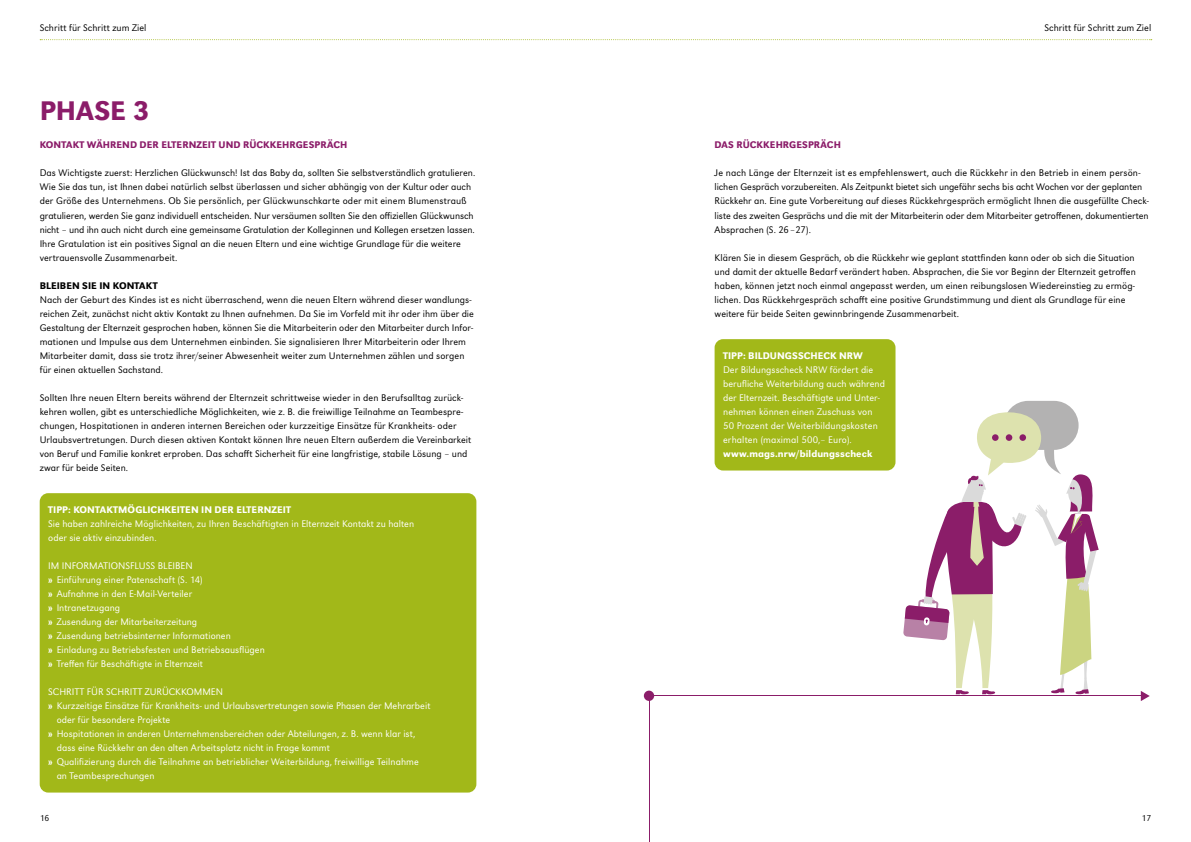
<style>
.page{position:relative;width:1191px;height:842px;background:#fff}
.page>*{position:absolute;margin:0;border:0;box-sizing:border-box;transform-origin:0 0}
.t1{font:500 28px "URW Grotesk";color:#8b1c69}
.t2{font:300 10px/14px "URW Grotesk";letter-spacing:.005em;color:#000}
.t3{font:300 10px/14px "URW Grotesk";letter-spacing:.005em;color:#fff}
.t4{font:500 10px "URW Grotesk";letter-spacing:.005em;color:#fff}
.t5{font:500 10px "URW Grotesk";letter-spacing:.005em;color:#8b1c69}
.t6{font:500 10px "URW Grotesk";letter-spacing:.005em;color:#000}
.t7{font:300 9px "URW Grotesk";color:#000}
.s1{font-weight:500}
</style>
<div class="page">
<svg style="left:40px;top:39px;width:1111px;height:1px"></svg>
<div style="left:40px;top:493px;width:436px;height:299px;background:#a2b819;border-radius:9px"></div>
<hr style="left:649px;top:696px;width:495px;height:1px;background:#8b1d69">
<div style="left:644px;top:691px;width:10px;height:10px;background:#8b1d69;border-radius:50%"></div>
<svg style="left:1140px;top:691px;width:9px;height:10px"></svg>
<svg style="left:903px;top:401px;width:195px;height:294px"></svg>
<hr style="left:649px;top:696px;width:1px;height:146px;background:#8b1d69">
<div style="left:714px;top:339px;width:181px;height:131px;background:#a2b819;border-radius:9px"></div>
<p class="t2" style="left:40px;top:21px;width:108px">Schritt für Schritt zum Ziel</p>
<p class="t2" style="left:1044px;top:21px;width:108px">Schritt für Schritt zum Ziel</p>
<h1 class="t1" style="left:40px;top:95px;width:111px">PHASE 3</h1>
<p class="t5" style="left:40px;top:139px;width:309px">KONTAKT WÄHREND DER ELTERNZEIT UND RÜCKKEHRGESPRÄCH</p>
<p class="t2" style="left:40px;top:166px;width:437px">Das Wichtigste zuerst: Herzlichen Glückwunsch! Ist das Baby da, sollten Sie selbstverständlich gratulieren.<br>Wie Sie das tun, ist Ihnen dabei natürlich selbst überlassen und sicher abhängig von der Kultur oder auch der Größe des Unternehmens. Ob Sie persönlich, per Glückwunschkarte oder mit einem Blumenstrauß gratulieren, werden Sie ganz individuell entscheiden. Nur versäumen sollten Sie den offiziellen Glückwunsch nicht – und ihn auch nicht durch eine gemeinsame Gratulation der Kolleginnen und Kollegen ersetzen lassen.<br>Ihre Gratulation ist ein positives Signal an die neuen Eltern und eine wichtige Grundlage für die weitere vertrauensvolle Zusammenarbeit.</p>
<p class="t6" style="left:40px;top:279px;width:119px">BLEIBEN SIE IN KONTAKT</p>
<p class="t2" style="left:40px;top:292px;width:436px">Nach der Geburt des Kindes ist es nicht überraschend, wenn die neuen Eltern während dieser wandlungs&shy;reichen Zeit, zunächst nicht aktiv Kontakt zu Ihnen aufnehmen. Da Sie im Vorfeld mit ihr oder ihm über die Gestaltung der Elternzeit gesprochen haben, können Sie die Mitarbeiterin oder den Mitarbeiter durch Infor&shy;mationen und Impulse aus dem Unternehmen einbinden. Sie signalisieren Ihrer Mitarbeiterin oder Ihrem Mitarbeiter damit, dass sie trotz ihrer/seiner Abwesenheit weiter zum Unternehmen zählen und sorgen für einen aktuellen Sachstand.</p>
<p class="t2" style="left:40px;top:390px;width:433px">Sollten Ihre neuen Eltern bereits während der Elternzeit schrittweise wieder in den Berufsalltag zurück&shy;kehren wollen, gibt es unterschiedliche Möglichkeiten, wie z. B. die freiwillige Teilnahme an Teambespre&shy;chungen, Hospitationen in anderen internen Bereichen oder kurzzeitige Einsätze für Krankheits- oder Urlaubsvertretungen. Durch diesen aktiven Kontakt können Ihre neuen Eltern außerdem die Vereinbarkeit von Beruf und Familie konkret erproben. Das schafft Sicherheit für eine langfristige, stabile Lösung – und zwar für beide Seiten.</p>
<p class="t4" style="left:48px;top:503px;width:244px">TIPP: KONTAKTMÖGLICHKEITEN IN DER ELTERNZEIT</p>
<p class="t3" style="left:48px;top:516px;width:367px">Sie haben zahlreiche Möglichkeiten, zu Ihren Beschäftigten in Elternzeit Kontakt zu halten oder sie aktiv einzubinden.</p>
<p class="t3" style="left:48px;top:558px;width:218px">IM INFORMATIONSFLUSS BLEIBEN<br><span class="s1">»</span> Einführung einer Patenschaft (S. 14)<br><span class="s1">»</span> Aufnahme in den E-Mail-Verteiler<br><span class="s1">»</span> Intranetzugang<br><span class="s1">»</span> Zusendung der Mitarbeiterzeitung<br><span class="s1">»</span> Zusendung betriebsinterner Informationen<br><span class="s1">»</span> Einladung zu Betriebsfesten und Betriebsausflügen <span class="s1">»</span> Treffen für Beschäftigte in Elternzeit</p>
<p class="t3" style="left:48px;top:684px;width:176px">SCHRITT FÜR SCHRITT ZURÜCKKOMMEN</p>
<p class="t3" style="left:48px;top:698px;width:384px"><span class="s1">»</span> Kurzzeitige Einsätze für Krankheits- und Urlaubsvertretungen sowie Phasen der Mehrarbeit</p>
<p class="t3" style="left:57px;top:712px;width:115px">oder für besondere Projekte</p>
<p class="t3" style="left:48px;top:726px;width:368px"><span class="s1">»</span> Hospitationen in anderen Unternehmensbereichen oder Abteilungen, z. B. wenn klar ist,</p>
<p class="t3" style="left:57px;top:740px;width:275px">dass eine Rückkehr an den alten Arbeitsplatz nicht in Frage kommt</p>
<p class="t3" style="left:48px;top:754px;width:372px"><span class="s1">»</span> Qualifizierung durch die Teilnahme an betrieblicher Weiterbildung, freiwillige Teilnahme</p>
<p class="t3" style="left:57px;top:768px;width:99px">an Teambesprechungen</p>
<p class="t5" style="left:714px;top:139px;width:128px">DAS RÜCKKEHRGESPRÄCH</p>
<p class="t2" style="left:714px;top:166px;width:436px">Je nach Länge der Elternzeit ist es empfehlenswert, auch die Rückkehr in den Betrieb in einem persön&shy;lichen Gespräch vorzubereiten. Als Zeitpunkt bietet sich ungefähr sechs bis acht Wochen vor der geplanten Rückkehr an. Eine gute Vorbereitung auf dieses Rückkehrgespräch ermöglicht Ihnen die ausgefüllte Check&shy;liste des zweiten Gesprächs und die mit der Mitarbeiterin oder dem Mitarbeiter getroffenen, dokumentierten Absprachen (S. 26 – 27).</p>
<p class="t2" style="left:714px;top:250px;width:423px">Klären Sie in diesem Gespräch, ob die Rückkehr wie geplant stattfinden kann oder ob sich die Situation und damit der aktuelle Bedarf verändert haben. Absprachen, die Sie vor Beginn der Elternzeit getroffen haben, können jetzt noch einmal angepasst werden, um einen reibungslosen Wiedereinstieg zu ermög&shy;lichen. Das Rückkehrgespräch schafft eine positive Grundstimmung und dient als Grundlage für eine weitere für beide Seiten gewinnbringende Zusammenarbeit.</p>
<p class="t4" style="left:723px;top:349px;width:141px">TIPP: BILDUNGSSCHECK NRW</p>
<p class="t3" style="left:723px;top:362px;width:163px">Der Bildungsscheck NRW fördert die berufliche Weiterbildung auch während der Elternzeit. Beschäftigte und Unter&shy;nehmen können einen Zuschuss von 50 Prozent der Weiterbildungskosten erhalten (maximal 500,– Euro).</p>
<p class="t4" style="left:723px;top:447px;width:151px">www.mags.nrw/bildungsscheck</p>
<p class="t7" style="left:40px;top:812px;width:11px">16</p>
<p class="t7" style="left:1141px;top:812px;width:11px">17</p>
</div>
